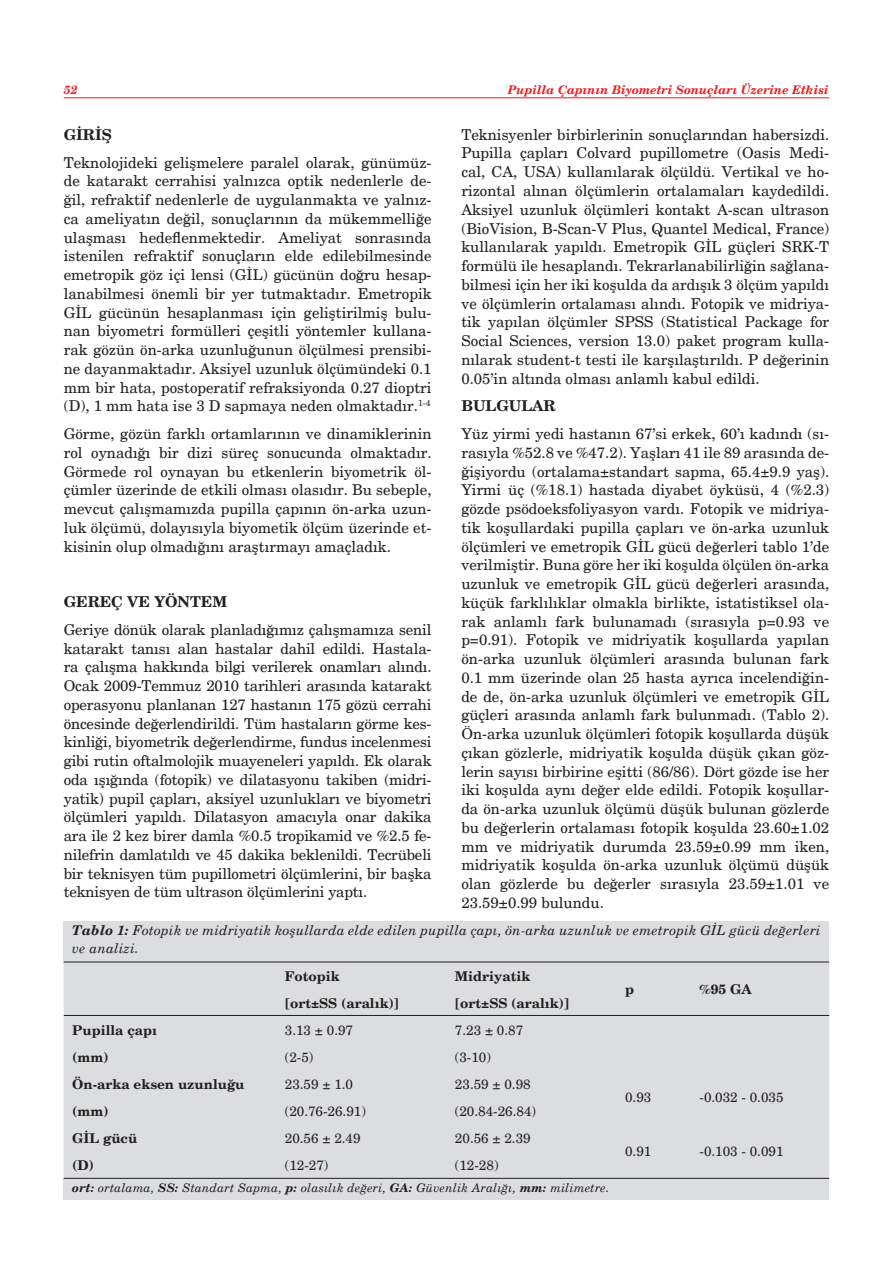
<style>
.page{position:relative;width:893px;height:1263px;background:#fff}
.page>*{position:absolute;margin:0;border:0;box-sizing:border-box;transform-origin:0 0}
.t1{font:15px/18.8px "New Century Schlbk";color:#231f20;text-align:justify}
.t2{font:700 15px "New Century Schlbk";color:#231f20}
.t3{font:13.5px/27px "New Century Schlbk";color:#231f20}
.t4{font:italic 13.5px/17.2px "New Century Schlbk";letter-spacing:.02em;color:#231f20}
.t5{font:700 13.5px/27px "New Century Schlbk";color:#231f20}
.t6{font:italic 12px "New Century Schlbk";letter-spacing:.02em;color:#231f20}
.t7{font:italic 700 12px "New Century Schlbk";color:#ee1d23}
.s1{font-weight:700}
</style>
<div class="page">
<hr style="left:64px;top:97px;width:765px;height:1px;background:#ee1d23">
<div style="left:64px;top:921px;width:765px;height:42px;background:#dcdddf"></div>
<div style="left:64px;top:1178px;width:765px;height:21px;background:#dcdddf"></div>
<div style="left:64px;top:963px;width:765px;height:215px;background:#dcdddf"></div>
<hr style="left:64px;top:1015px;width:765px;height:1px;background:#231f20">
<hr style="left:64px;top:962px;width:765px;height:1px;background:#231f20">
<hr style="left:64px;top:1178px;width:765px;height:1px;background:#231f20">
<p class="t7" style="left:64px;top:82px;width:15px">52</p>
<p class="t7" style="left:508px;top:82px;width:323px">Pupilla Çapının Biyometri Sonuçları Üzerine Etkisi</p>
<p class="t2" style="left:64px;top:125px;width:50px">GİRİŞ</p>
<p class="t1" style="left:64px;top:153px;width:369px">Teknolojideki gelişmelere paralel olarak, günümüz&shy;de katarakt cerrahisi yalnızca optik nedenlerle de&shy;ğil, refraktif nedenlerle de uygulanmakta ve yalnız&shy;ca ameliyatın değil, sonuçlarının da mükemmelliğe ulaşması hedeflenmektedir. Ameliyat sonrasında istenilen refraktif sonuçların elde edilebilmesinde emetropik göz içi lensi (GİL) gücünün doğru hesap&shy;lanabilmesi önemli bir yer tutmaktadır. Emetropik GİL gücünün hesaplanması için geliştirilmiş bulu&shy;nan biyometri formülleri çeşitli yöntemler kullana&shy;rak gözün ön-arka uzunluğunun ölçülmesi prensibi&shy;ne dayanmaktadır. Aksiyel uzunluk ölçümündeki 0.1 mm bir hata, postoperatif refraksiyonda 0.27 dioptri (D), 1 mm hata ise 3 D sapmaya neden olmaktadır.<sup>1-4</sup></p>
<p class="t1" style="left:64px;top:424px;width:369px">Görme, gözün farklı ortamlarının ve dinamiklerinin rol oynadığı bir dizi süreç sonucunda olmaktadır.<br>Görmede rol oynayan bu etkenlerin biyometrik öl&shy;çümler üzerinde de etkili olması olasıdır. Bu sebeple, mevcut çalışmamızda pupilla çapının ön-arka uzun&shy;luk ölçümü, dolayısıyla biyometik ölçüm üzerinde et&shy;kisinin olup olmadığını araştırmayı amaçladık.</p>
<p class="t2" style="left:64px;top:592px;width:165px">GEREÇ VE YÖNTEM</p>
<p class="t1" style="left:64px;top:620px;width:369px">Geriye dönük olarak planladığımız çalışmamıza senil katarakt tanısı alan hastalar dahil edildi. Hastala&shy;ra çalışma hakkında bilgi verilerek onamları alındı.<br>Ocak 2009-Temmuz 2010 tarihleri arasında katarakt operasyonu planlanan 127 hastanın 175 gözü cerrahi öncesinde değerlendirildi. Tüm hastaların görme kes&shy;kinliği, biyometrik değerlendirme, fundus incelenmesi gibi rutin oftalmolojik muayeneleri yapıldı. Ek olarak oda ışığında (fotopik) ve dilatasyonu takiben (midri&shy;yatik) pupil çapları, aksiyel uzunlukları ve biyometri ölçümleri yapıldı. Dilatasyon amacıyla onar dakika ara ile 2 kez birer damla %0.5 tropikamid ve %2.5 fe&shy;nilefrin damlatıldı ve 45 dakika beklenildi. Tecrübeli bir teknisyen tüm pupillometri ölçümlerini, bir başka teknisyen de tüm ultrason ölçümlerini yaptı.</p>
<p class="t1" style="left:461px;top:125px;width:369px">Teknisyenler birbirlerinin sonuçlarından habersizdi.<br>Pupilla çapları Colvard pupillometre (Oasis Medi&shy;cal, CA, USA) kullanılarak ölçüldü. Vertikal ve ho&shy;rizontal alınan ölçümlerin ortalamaları kaydedildi.<br>Aksiyel uzunluk ölçümleri kontakt A-scan ultrason (BioVision, B-Scan-V Plus, Quantel Medical, France) kullanılarak yapıldı. Emetropik GİL güçleri SRK-T formülü ile hesaplandı. Tekrarlanabilirliğin sağlana&shy;bilmesi için her iki koşulda da ardışık 3 ölçüm yapıldı ve ölçümlerin ortalaması alındı. Fotopik ve midriya&shy;tik yapılan ölçümler SPSS (Statistical Package for Social Sciences, version 13.0) paket program kulla&shy;nılarak student-t testi ile karşılaştırıldı. P değerinin 0.05’in altında olması anlamlı kabul edildi.</p>
<p class="t2" style="left:461px;top:396px;width:96px">BULGULAR</p>
<p class="t1" style="left:461px;top:424px;width:369px">Yüz yirmi yedi hastanın 67’si erkek, 60’ı kadındı (sı&shy;rasıyla %52.8 ve %47.2). Yaşları 41 ile 89 arasında de&shy;ğişiyordu (ortalama±standart sapma, 65.4±9.9 yaş).<br>Yirmi üç (%18.1) hastada diyabet öyküsü, 4 (%2.3) gözde psödoeksfoliyasyon vardı. Fotopik ve midriya&shy;tik koşullardaki pupilla çapları ve ön-arka uzunluk ölçümleri ve emetropik GİL gücü değerleri tablo 1’de verilmiştir. Buna göre her iki koşulda ölçülen ön-arka uzunluk ve emetropik GİL gücü değerleri arasında, küçük farklılıklar olmakla birlikte, istatistiksel ola&shy;rak anlamlı fark bulunamadı (sırasıyla p=0.93 ve p=0.91). Fotopik ve midriyatik koşullarda yapılan ön-arka uzunluk ölçümleri arasında bulunan fark 0.1 mm üzerinde olan 25 hasta ayrıca incelendiğin&shy;de de, ön-arka uzunluk ölçümleri ve emetropik GİL güçleri arasında anlamlı fark bulunmadı. (Tablo 2).<br>Ön-arka uzunluk ölçümleri fotopik koşullarda düşük çıkan gözlerle, midriyatik koşulda düşük çıkan göz&shy;lerin sayısı birbirine eşitti (86/86). Dört gözde ise her iki koşulda aynı değer elde edildi. Fotopik koşullar&shy;da ön-arka uzunluk ölçümü düşük bulunan gözlerde bu değerlerin ortalaması fotopik koşulda 23.60±1.02 mm ve midriyatik durumda 23.59±0.99 mm iken, midriyatik koşulda ön-arka uzunluk ölçümü düşük olan gözlerde bu değerler sırasıyla 23.59±1.01 ve 23.59±0.99 bulundu.</p>
<p class="t4" style="left:72px;top:922px;width:750px"><span class="s1">Tablo 1:</span> Fotopik ve midriyatik koşullarda elde edilen pupilla çapı, ön-arka uzunluk ve emetropik GİL gücü değerleri ve analizi.</p>
<p class="t5" style="left:285px;top:963px;width:116px">Fotopik<br>[ort±SS (aralık)]</p>
<p class="t5" style="left:455px;top:963px;width:116px">Midriyatik [ort±SS (aralık)]</p>
<p class="t5" style="left:72px;top:1017px;width:86px">Pupilla çapı (mm)</p>
<p class="t3" style="left:285px;top:1016px;width:70px">3.13 ± 0.97 (2-5)</p>
<p class="t3" style="left:455px;top:1016px;width:70px">7.23 ± 0.87 (3-10)</p>
<p class="t5" style="left:72px;top:1071px;width:174px">Ön-arka eksen uzunluğu (mm)</p>
<p class="t3" style="left:285px;top:1070px;width:83px">23.59 ± 1.0 (20.76-26.91)</p>
<p class="t3" style="left:455px;top:1070px;width:83px">23.59 ± 0.98 (20.84-26.84)</p>
<p class="t5" style="left:72px;top:1125px;width:67px">GİL gücü (D)</p>
<p class="t3" style="left:285px;top:1124px;width:77px">20.56 ± 2.49 (12-27)</p>
<p class="t3" style="left:455px;top:1124px;width:77px">20.56 ± 2.39 (12-28)</p>
<p class="t6" style="left:72px;top:1180px;width:539px"><span class="s1">ort:</span> ortalama, <span class="s1">SS:</span> Standart Sapma, <span class="s1">p:</span> olasılık değeri, <span class="s1">GA:</span> Güvenlik Aralığı, <span class="s1">mm:</span> milimetre.</p>
<p class="t5" style="left:625px;top:976px;width:11px">p</p>
<p class="t5" style="left:699px;top:976px;width:54px">%95 GA</p>
<p class="t3" style="left:625px;top:1084px;width:28px">0.93</p>
<p class="t3" style="left:699px;top:1084px;width:86px">-0.032 - 0.035</p>
<p class="t3" style="left:625px;top:1138px;width:28px">0.91</p>
<p class="t3" style="left:699px;top:1138px;width:86px">-0.103 - 0.091</p>
</div>
